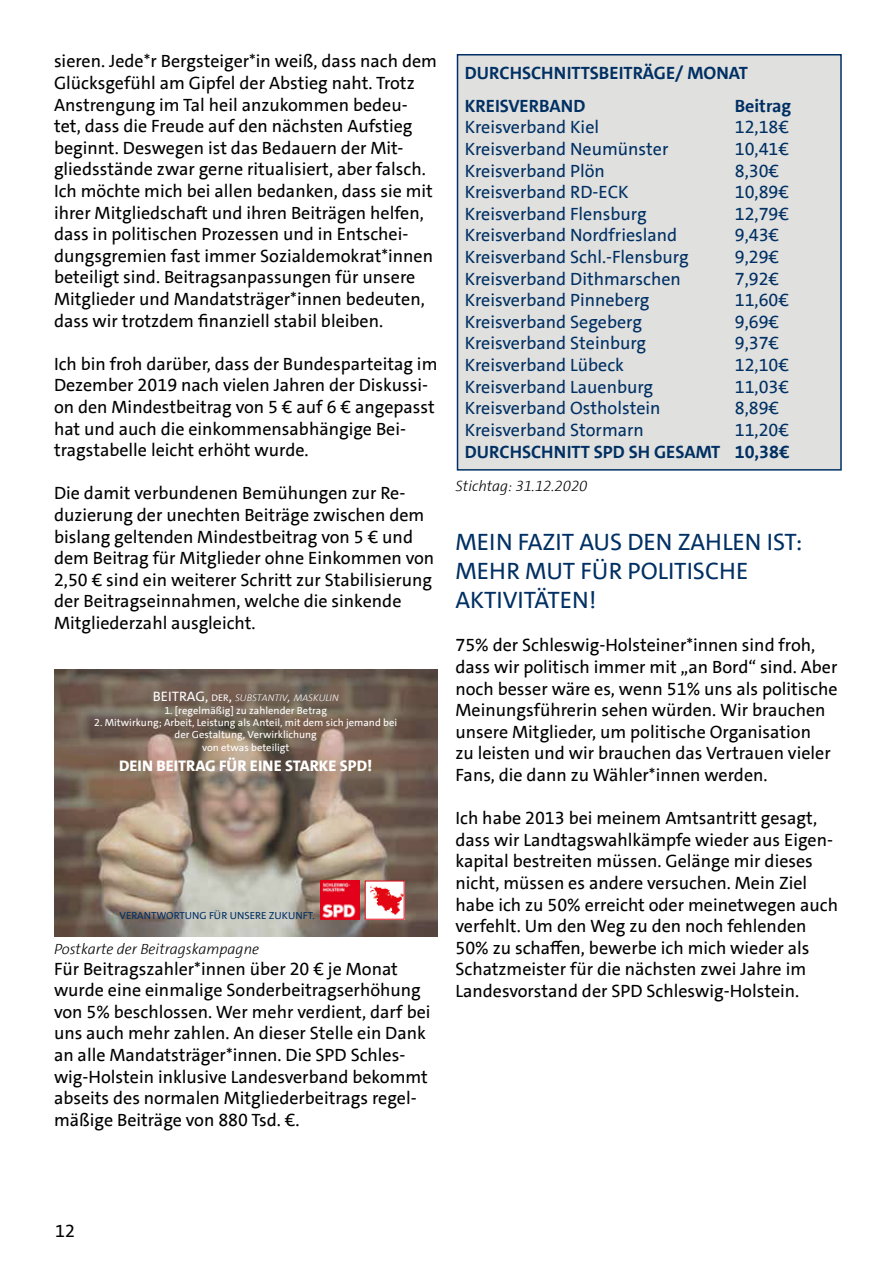
<style>
.page{position:relative;width:893px;height:1263px;background:#fff}
.page>*{position:absolute;margin:0;border:0;box-sizing:border-box;transform-origin:0 0}
.t1{font:24px/28.8px "SPD The Sans Versal";color:#003063}
.t2{font:18px/21.6px "SPD The Sans";color:#000}
.t3{font:18px "SPD The Sans";color:#003063}
.t4{font:700 18px/32.4px "SPD The Sans";color:#003063}
.t5{font:800 15.45px "SPD The Sans Versal";color:#fff}
.t6{font:italic 300 15px "SPD The Sans";color:#000}
.t7{font:10.35px/12.5px "SPD The Sans";color:#fff;text-align:center}
.t8{font:10.35px "SPD The Sans Versal";color:#003063}
.t9{font:italic 300 9.6px "SPD The Sans";color:#fff}
.s1{font-weight:400;font-style:normal;font-size:13.8px}
.s2{font-weight:400;font-style:normal}
.s3{font-size:13.8px}
</style>
<div class="page">
<div style="left:457px;top:54px;width:385px;height:417px;background:#e0e0df;border:2px solid #003063"></div>
<img style="left:54px;top:669px;width:383px;height:268px">
<img style="left:320px;top:881px;width:39px;height:38px">
<img style="left:367px;top:883px;width:35px;height:34px">
<p class="t2" style="left:54px;top:51px;width:385px">sieren. Jede*r Bergsteiger*in weiß, dass nach dem Glücksgefühl am Gipfel der Abstieg naht. Trotz Anstrengung im Tal heil anzukommen bedeu&shy;tet, dass die Freude auf den nächsten Aufstieg beginnt. Deswegen ist das Bedauern der Mit&shy;gliedsstände zwar gerne ritualisiert, aber falsch.<br>Ich möchte mich bei allen bedanken, dass sie mit ihrer Mitgliedschaft und ihren Beiträgen helfen, dass in politischen Prozessen und in Entschei&shy;dungsgremien fast immer Sozialdemokrat*innen beteiligt sind. Beitragsanpassungen für unsere Mitglieder und Mandatsträger*innen bedeuten, dass wir trotzdem finanziell stabil bleiben.</p>
<p class="t2" style="left:54px;top:353px;width:385px">Ich bin froh darüber, dass der Bundesparteitag im Dezember 2019 nach vielen Jahren der Diskussi&shy;on den Mindestbeitrag von 5 € auf 6 € angepasst hat und auch die einkommensabhängige Bei&shy;tragstabelle leicht erhöht wurde.</p>
<p class="t2" style="left:54px;top:483px;width:382px">Die damit verbundenen Bemühungen zur Re&shy;duzierung der unechten Beiträge zwischen dem bislang geltenden Mindestbeitrag von 5 € und dem Beitrag für Mitglieder ohne Einkommen von 2,50 € sind ein weiterer Schritt zur Stabilisierung der Beitragseinnahmen, welche die sinkende Mitgliederzahl ausgleicht.</p>
<p class="t9" style="left:153px;top:692px;width:187px"><span class="s1">BEITRAG,</span> <span class="s2">der</span><span class="s1">,</span> SUBSTANTIV<span class="s3">,</span> MASKULIN</p>
<p class="t7" style="left:164px;top:704px;width:164px">1. [regelmäßig] zu zahlender Betrag</p>
<p class="t7" style="left:94px;top:716px;width:304px">2. Mitwirkung; Arbeit, Leistung als Anteil, mit dem sich jemand bei der Gestaltung, Verwirklichung<br>von etwas beteiligt</p>
<p class="t5" style="left:119px;top:755px;width:255px">DEIN BEITRAG FÜR EINE STARKE SPD!</p>
<p class="t8" style="left:120px;top:909px;width:197px">VERANTWORTUNG FÜR UNSERE ZUKUNFT.</p>
<p class="t6" style="left:54px;top:940px;width:207px">Postkarte der Beitragskampagne</p>
<p class="t2" style="left:54px;top:958px;width:378px">Für Beitragszahler*innen über 20 € je Monat wurde eine einmalige Sonderbeitragserhöhung von 5% beschlossen. Wer mehr verdient, darf bei uns auch mehr zahlen. An dieser Stelle ein Dank an alle Mandatsträger*innen. Die SPD Schles&shy;wig-Holstein inklusive Landesverband bekommt abseits des normalen Mitgliederbeitrags regel&shy;mäßige Beiträge von 880 Tsd. €.</p>
<p class="t4" style="left:465px;top:57px;width:285px">DURCHSCHNITTSBEITRÄGE/ MONAT<br>KREISVERBAND</p>
<p class="t4" style="left:735px;top:90px;width:58px">Beitrag</p>
<p class="t3" style="left:465px;top:116px;width:136px">Kreisverband Kiel</p>
<p class="t3" style="left:735px;top:116px;width:56px">12,18€</p>
<p class="t3" style="left:465px;top:137px;width:205px">Kreisverband Neumünster</p>
<p class="t3" style="left:735px;top:137px;width:56px">10,41€</p>
<p class="t3" style="left:465px;top:159px;width:142px">Kreisverband Plön</p>
<p class="t3" style="left:735px;top:159px;width:46px">8,30€</p>
<p class="t3" style="left:465px;top:181px;width:165px">Kreisverband RD-ECK</p>
<p class="t3" style="left:735px;top:181px;width:56px">10,89€</p>
<p class="t3" style="left:465px;top:202px;width:183px">Kreisverband Flensburg</p>
<p class="t3" style="left:735px;top:202px;width:56px">12,79€</p>
<p class="t3" style="left:465px;top:224px;width:214px">Kreisverband Nordfriesland</p>
<p class="t3" style="left:735px;top:224px;width:46px">9,43€</p>
<p class="t3" style="left:465px;top:245px;width:225px">Kreisverband Schl.-Flensburg</p>
<p class="t3" style="left:735px;top:245px;width:46px">9,29€</p>
<p class="t3" style="left:465px;top:267px;width:218px">Kreisverband Dithmarschen</p>
<p class="t3" style="left:735px;top:267px;width:46px">7,92€</p>
<p class="t3" style="left:465px;top:289px;width:186px">Kreisverband Pinneberg</p>
<p class="t3" style="left:735px;top:289px;width:56px">11,60€</p>
<p class="t3" style="left:465px;top:310px;width:179px">Kreisverband Segeberg</p>
<p class="t3" style="left:735px;top:310px;width:46px">9,69€</p>
<p class="t3" style="left:465px;top:332px;width:183px">Kreisverband Steinburg</p>
<p class="t3" style="left:735px;top:332px;width:46px">9,37€</p>
<p class="t3" style="left:465px;top:353px;width:161px">Kreisverband Lübeck</p>
<p class="t3" style="left:735px;top:353px;width:56px">12,10€</p>
<p class="t3" style="left:465px;top:375px;width:190px">Kreisverband Lauenburg</p>
<p class="t3" style="left:735px;top:375px;width:56px">11,03€</p>
<p class="t3" style="left:465px;top:397px;width:197px">Kreisverband Ostholstein</p>
<p class="t3" style="left:735px;top:397px;width:46px">8,89€</p>
<p class="t3" style="left:465px;top:418px;width:181px">Kreisverband Stormarn</p>
<p class="t3" style="left:735px;top:418px;width:56px">11,20€</p>
<p class="t4" style="left:465px;top:435px;width:326px">DURCHSCHNITT SPD SH GESAMT 10,38€</p>
<p class="t6" style="left:455px;top:476px;width:134px">Stichtag: 31.12.2020</p>
<h1 class="t1" style="left:455px;top:528px;width:348px">MEIN FAZIT AUS DEN ZAHLEN IST:<br>MEHR MUT FÜR POLITISCHE<br>AKTIVITÄTEN!</h1>
<p class="t2" style="left:455px;top:634px;width:384px">75% der Schleswig-Holsteiner*innen sind froh, dass wir politisch immer mit „an Bord“ sind. Aber noch besser wäre es, wenn 51% uns als politische Meinungsführerin sehen würden. Wir brauchen unsere Mitglieder, um politische Organisation<br>zu leisten und wir brauchen das Vertrauen vieler Fans, die dann zu Wähler*innen werden.</p>
<p class="t2" style="left:455px;top:807px;width:384px">Ich habe 2013 bei meinem Amtsantritt gesagt, dass wir Landtagswahlkämpfe wieder aus Eigen&shy;kapital bestreiten müssen. Gelänge mir dieses nicht, müssen es andere versuchen. Mein Ziel habe ich zu 50% erreicht oder meinetwegen auch verfehlt. Um den Weg zu den noch fehlenden 50% zu schaffen, bewerbe ich mich wieder als Schatzmeister für die nächsten zwei Jahre im Landesvorstand der SPD Schleswig-Holstein.</p>
<p class="t2" style="left:55px;top:1220px;width:21px">12</p>
</div>
